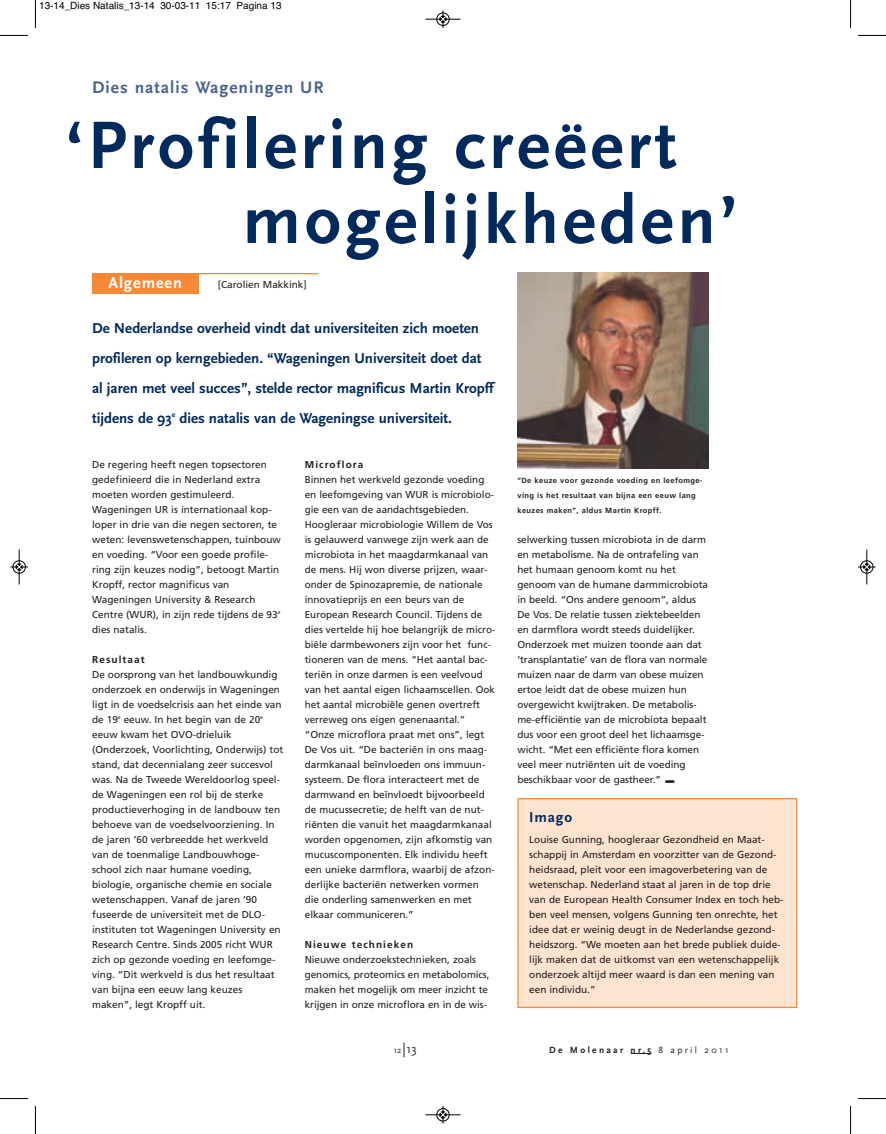
<style>
.page{position:relative;width:886px;height:1134px;background:#fff}
.page>*{position:absolute;margin:0;border:0;box-sizing:border-box;transform-origin:0 0}
.t1{font:700 70px/75px "Scala Sans";letter-spacing:.055em;color:#00295c}
.t2{font:35px "Frutiger";color:#231f20}
.t3{font:700 17.5px "Scala Sans";letter-spacing:.055em;color:#4b648f}
.t4{font:700 16.25px "Scala Sans";letter-spacing:.055em;color:#fff}
.t5{font:700 15px/30px "Scala Sans";color:#00295c}
.t6{font:10px/15px "Frutiger";color:#231f20}
.t7{font:10px "Helvetica";color:#000}
.t8{font:700 9.38px "Scala Sans";letter-spacing:.25em;color:#231f20}
.t9{font:8.75px "Scala Sans";color:#231f20}
.t10{font:700 7.5px/15px "Frutiger";letter-spacing:.055em;color:#231f20}
.s1{font-weight:700}
.s2{font-size:12.5px}
.s3{font-weight:400}
</style>
<div class="page">
<svg style="left:630px;top:1053px;width:21px;height:1px"></svg>
<svg style="left:404px;top:1042px;width:1px;height:15px"></svg>
<div style="left:92px;top:274px;width:106px;height:20px;background:#f58938"></div>
<hr style="left:92px;top:273px;width:226px;height:1px;background:#f58938">
<div style="left:519px;top:799px;width:277px;height:208px;background:#fee3ce"></div>
<div style="left:517px;top:798px;width:280px;height:210px;border:1px solid #f58938"></div>
<img style="left:517px;top:273px;width:192px;height:195px">
<svg style="left:35px;top:0;width:1px;height:28px"></svg>
<svg style="left:0;top:35px;width:28px;height:1px"></svg>
<svg style="left:850px;top:0;width:1px;height:28px"></svg>
<svg style="left:858px;top:35px;width:28px;height:1px"></svg>
<svg style="left:35px;top:1106px;width:1px;height:28px"></svg>
<svg style="left:0;top:1098px;width:28px;height:1px"></svg>
<svg style="left:850px;top:1106px;width:1px;height:28px"></svg>
<svg style="left:858px;top:1098px;width:28px;height:1px"></svg>
<div style="left:436px;top:13px;width:14px;height:13px;border:1px solid #fff;border-radius:50%"></div>
<hr style="left:425px;top:19px;width:35px;height:1px;background:#000">
<div style="left:437px;top:13px;width:12px;height:13px;border:1px solid #000;border-radius:50%"></div>
<svg style="left:440px;top:10px;width:6px;height:18px"></svg>
<div style="left:436px;top:1108px;width:14px;height:13px;border:1px solid #fff;border-radius:50%"></div>
<hr style="left:425px;top:1114px;width:35px;height:1px;background:#000">
<div style="left:437px;top:1108px;width:12px;height:13px;border:1px solid #000;border-radius:50%"></div>
<svg style="left:440px;top:1106px;width:6px;height:17px"></svg>
<div style="left:13px;top:560px;width:13px;height:14px;border:1px solid #fff;border-radius:50%"></div>
<hr style="left:19px;top:549px;width:1px;height:35px;background:#000">
<div style="left:13px;top:561px;width:13px;height:12px;border:1px solid #000;border-radius:50%"></div>
<svg style="left:10px;top:564px;width:18px;height:6px"></svg>
<div style="left:860px;top:560px;width:13px;height:14px;border:1px solid #fff;border-radius:50%"></div>
<hr style="left:866px;top:549px;width:1px;height:35px;background:#000">
<div style="left:860px;top:561px;width:13px;height:12px;border:1px solid #000;border-radius:50%"></div>
<svg style="left:858px;top:564px;width:17px;height:6px"></svg>
<p class="t7" style="left:39px;top:0;width:244px">13-14_Dies Natalis_13-14 30-03-11 15:17 Pagina 13</p>
<p class="t3" style="left:92px;top:80px;width:233px">Dies natalis Wageningen UR</p>
<p class="t1" style="left:243px;top:113px;width:496px;text-indent:-177px">‘Profilering creëert mogelijkheden’</p>
<p class="t4" style="left:109px;top:276px;width:75px">Algemeen</p>
<p class="t6" style="left:218px;top:278px;width:91px">[Carolien Makkink]</p>
<p class="t5" style="left:92px;top:314px;width:403px">De Nederlandse overheid vindt dat universiteiten zich moeten profileren op kerngebieden. “Wageningen Universiteit doet dat al jaren met veel succes”, stelde rector magnificus Martin Kropff tijdens de 93<sup>e</sup> dies natalis van de Wageningse universiteit.</p>
<p class="t6" style="left:92px;top:458px;width:190px">De regering heeft negen topsectoren gedefinieerd die in Nederland extra moeten worden gestimuleerd.<br>Wageningen UR is internationaal kop - loper in drie van die negen sectoren, te weten: levenswetenschappen, tuinbouw en voeding. “Voor een goede profile&shy;ring zijn keuzes nodig”, betoogt Martin Kropff, rector magnificus van Wageningen University &amp; Research Centre (WUR), in zijn rede tijdens de 93<sup>e </sup>dies natalis.</p>
<p class="t6" style="left:92px;top:653px;width:193px"><span class="s1">Resultaat<br></span>De oorsprong van het landbouwkundig onderzoek en onderwijs in Wageningen ligt in de voedselcrisis aan het einde van de 19<sup>e</sup> eeuw. In het begin van de 20<sup>e </sup>eeuw kwam het OVO-drieluik (Onderzoek, Voorlichting, Onderwijs) tot stand, dat decennialang zeer succesvol was. Na de Tweede Wereldoorlog speel&shy;de Wageningen een rol bij de sterke productieverhoging in de landbouw ten behoeve van de voedselvoorziening. In de jaren ’60 verbreedde het werkveld van de toenmalige Landbouwhoge - school zich naar humane voeding, biologie, organische chemie en sociale wetenschappen. Vanaf de jaren ’90 fuseerde de universiteit met de DLO&shy;instituten tot Wageningen University en Research Centre. Sinds 2005 richt WUR zich op gezonde voeding en leefomge&shy;ving. “Dit werkveld is dus het resultaat van bijna een eeuw lang keuzes maken”, legt Kropff uit.</p>
<p class="t6" style="left:305px;top:458px;width:192px"><span class="s1">Microflora<br></span>Binnen het werkveld gezonde voeding en leefomgeving van WUR is microbiolo&shy;gie een van de aandachtsgebieden.<br>Hoogleraar microbiologie Willem de Vos is gelauwerd vanwege zijn werk aan de microbiota in het maagdarmkanaal van de mens. Hij won diverse prijzen, waar&shy;onder de Spinozapremie, de nationale innovatieprijs en een beurs van de European Research Council. Tijdens de dies vertelde hij hoe belangrijk de micro&shy;biële darmbewoners zijn voor het func&shy;tioneren van de mens. “Het aantal bac&shy;teriën in onze darmen is een veelvoud van het aantal eigen lichaamscellen. Ook het aantal microbiële genen overtreft verreweg ons eigen genenaantal.” “Onze microflora praat met ons”, legt De Vos uit. “De bacteriën in ons maag&shy;darmkanaal beïnvloeden ons immuun&shy;systeem. De flora interacteert met de darmwand en beïnvloedt bijvoorbeeld de mucussecretie; de helft van de nut&shy;riënten die vanuit het maagdarmkanaal worden opgenomen, zijn afkomstig van mucuscomponenten. Elk individu heeft een unieke darmflora, waarbij de afzon&shy;derlijke bacteriën netwerken vormen die onderling samenwerken en met elkaar communiceren.”</p>
<p class="t6" style="left:305px;top:938px;width:186px"><span class="s1">Nieuwe technieken<br></span>Nieuwe onderzoekstechnieken, zoals genomics, proteomics en metabolomics, maken het mogelijk om meer inzicht te krijgen in onze microflora en in de wis-</p>
<p class="t10" style="left:517px;top:473px;width:187px">“De keuze voor gezonde voeding en leefomge&shy;ving is het resultaat van bijna een eeuw lang keuzes maken”, aldus Martin Kropff.</p>
<p class="t6" style="left:517px;top:533px;width:192px">selwerking tussen microbiota in de darm en metabolisme. Na de ontrafeling van het humaan genoom komt nu het genoom van de humane darmmicrobiota in beeld. “Ons andere genoom”, aldus De Vos. De relatie tussen ziektebeelden en darmflora wordt steeds duidelijker.<br>Onderzoek met muizen toonde aan dat ‘transplantatie’ van de flora van normale muizen naar de darm van obese muizen ertoe leidt dat de obese muizen hun overgewicht kwijtraken. De metabolis&shy;me-efficiëntie van de microbiota bepaalt dus voor een groot deel het lichaamsge&shy;wicht. “Met een efficiënte flora komen veel meer nutriënten uit de voeding beschikbaar voor de gastheer.”</p>
<p class="t2" style="left:664px;top:764px;width:13px">-</p>
<p class="t5" style="left:529px;top:803px;width:44px">Imago</p>
<p class="t6" style="left:529px;top:833px;width:256px">Louise Gunning, hoogleraar Gezondheid en Maat - schappij in Amsterdam en voorzitter van de Gezond - heidsraad, pleit voor een imagoverbetering van de wetenschap. Nederland staat al jaren in de top drie van de European Health Consumer Index en toch heb&shy;ben veel mensen, volgens Gunning ten onrechte, het idee dat er weinig deugt in de Nederlandse gezond&shy;heidszorg. “We moeten aan het brede publiek duide&shy;lijk maken dat de uitkomst van een wetenschappelijk onderzoek altijd meer waard is dan een mening van een individu.”</p>
<p class="t9" style="left:394px;top:1046px;width:25px">12 <span class="s2">13</span></p>
<p class="t8" style="left:549px;top:1046px;width:181px">De Molenaar nr.5 <span class="s3">8 april 2011</span></p>
</div>
